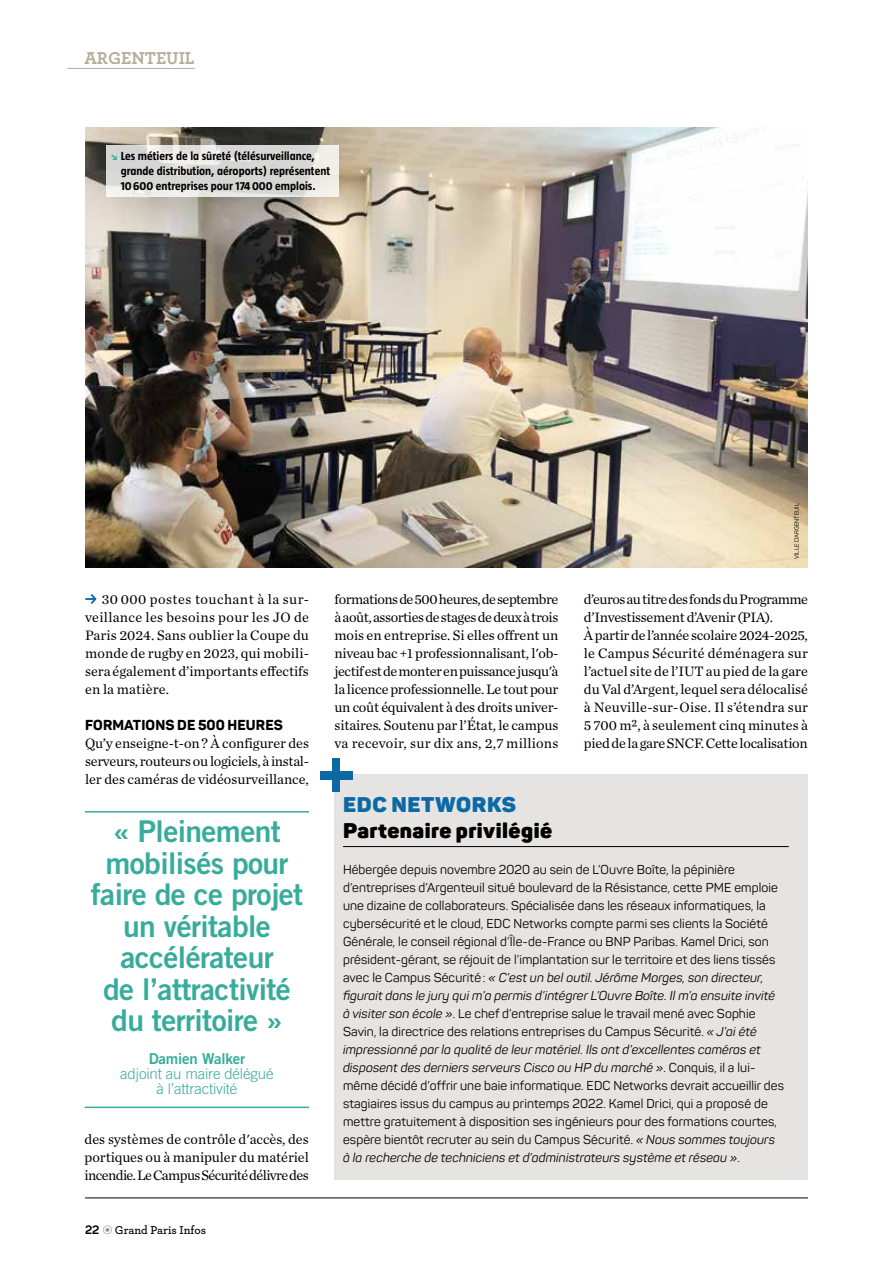
<style>
.page{position:relative;width:893px;height:1263px;background:#fff}
.page>*{position:absolute;margin:0;border:0;box-sizing:border-box;transform-origin:0 0}
.t1{font:30px/31.5px "Trade Gothic Bold Two";letter-spacing:-.02em;color:#38ac9c;text-align:center}
.t2{font:900 21px "Panton";letter-spacing:.02em;color:#000;scale:1.05 1}
.t3{font:900 21px "Panton";letter-spacing:.03em;color:#0c69a6;scale:1.05 1}
.t4{font:700 18px "Archer";color:#b2ae9a}
.t5{font:300 15px/15px "Trade Gothic";letter-spacing:-.01em;color:#38ac9c;text-align:center}
.t6{font:15px "Trade Gothic Bold Two";letter-spacing:-.01em;color:#38ac9c}
.t7{font:14.25px/18px "Chronicle Text G1";color:#000;text-align:justify}
.t8{font:800 14.25px "Panton";letter-spacing:.01em;color:#000}
.t9{font:12.75px/18px "Panton";letter-spacing:.01em;color:#000}
.t10{font:700 12px/15px "Taz";color:#000}
.t11{font:600 12px "Archer";color:#000}
.t12{font:6px "Panton";letter-spacing:.005em;color:#000}
.s1{font-family:"Klavika";color:#38ac9c}
.s2{font-family:"Panton";font-weight:700}
.s3{font-family:"Chronicle Text G1";font-weight:400;font-size:13.5px;color:#919291}
.s4{font-style:italic}
</style>
<div class="page">
<hr style="left:85px;top:1198px;width:723px;height:1px;background:#000">
<hr style="left:67px;top:68px;width:128px;height:1px;background:#b2ae9a">
<hr style="left:85px;top:811px;width:224px;height:1px;background:#38ac9c">
<hr style="left:85px;top:1106px;width:224px;height:2px;background:#38ac9c">
<div style="left:334px;top:775px;width:474px;height:405px;background:#e6e4e2"></div>
<div style="left:332px;top:759px;width:8px;height:33px;background:#0c69a6"></div>
<div style="left:321px;top:771px;width:32px;height:8px;background:#0c69a6"></div>
<hr style="left:343px;top:846px;width:446px;height:1px;background:#000">
<img style="left:85px;top:128px;width:723px;height:440px">
<svg style="left:106px;top:145px;width:232px;height:51px;background:#dedddb"></svg>
<svg style="left:85px;top:594px;width:12px;height:10px"></svg>
<h3 class="t4" style="left:84px;top:44px;width:112px">ARGENTEUIL</h3>
<p class="t10" style="left:121px;top:149px;width:211px;text-indent:-10px"><span class="s1">•</span> Les métiers de la sûreté (télésurveillance, grande distribution, aéroports) représentent<br>10600 entreprises pour 174000 emplois.</p>
<p class="t12" style="left:793px;top:559px;width:57px;rotate:-90deg">VILLE D’ARGENTEUIL</p>
<p class="t7" style="left:85px;top:589px;width:225px;text-indent:17px">30 000 postes touchant à la sur&shy;veillance les besoins pour les JO de Paris 2024. Sans oublier la Coupe du monde de rugby en 2023, qui mobili&shy;sera également d’importants effectifs en la matière.</p>
<p class="t8" style="left:85px;top:716px;width:199px">FORMATIONS DE 500 HEURES</p>
<p class="t7" style="left:85px;top:733px;width:225px">Qu’y enseigne-t-on ? À configurer des serveurs, routeurs ou logiciels, à instal&shy;ler des caméras de vidéosurveillance,</p>
<h1 class="t1" style="left:91px;top:815px;width:214px">« Pleinement mobilisés pour faire de ce projet un véritable accélérateur<br>de l’attractivité du territoire »</h1>
<p class="t6" style="left:149px;top:1049px;width:98px">Damien Walker</p>
<p class="t5" style="left:120px;top:1066px;width:155px">adjoint au maire délégué à l’attractivité</p>
<p class="t7" style="left:85px;top:1129px;width:226px">des systèmes de contrôle d'accès, des portiques ou à manipuler du matériel incendie. Le Campus Sécurité délivre des</p>
<p class="t11" style="left:85px;top:1221px;width:123px"><span class="s2">22</span> <span class="s3">•</span> Grand Paris Infos</p>
<p class="t7" style="left:334px;top:589px;width:225px">formations de 500heures, de septembre à août, assorties de stages de deux à trois mois en entreprise. Si elles offrent un niveau bac +1 professionnalisant, l'ob&shy;jectif est de monter en puissance jusqu'à la licence professionnelle. Le tout pour un coût équivalent à des droits univer&shy;sitaires. Soutenu par l’État, le campus va recevoir, sur dix ans, 2,7 millions</p>
<p class="t7" style="left:584px;top:589px;width:226px;text-align:left">d’euros au titre des fonds du Programme d’Investissement d’Avenir (PIA).<br>À partir de l’année scolaire 2024-2025, le Campus Sécurité déménagera sur l’actuel site de l’IUT au pied de la gare du Val d’Argent, lequel sera délocalisé à Neuville-sur-Oise. Il s’étendra sur 5 700 m², à seulement cinq minutes à pied de la gare SNCF. Cette localisation</p>
<h2 class="t3" style="left:343px;top:791px;width:166px">EDC NETWORKS</h2>
<h2 class="t2" style="left:343px;top:817px;width:201px">Partenaire privilégié</h2>
<p class="t9" style="left:343px;top:860px;width:443px">Hébergée depuis novembre 2020 au sein de L’Ouvre Boîte, la pépinière d’entreprises d’Argenteuil situé boulevard de la Résistance, cette PME emploie une dizaine de collaborateurs. Spécialisée dans les réseaux informatiques, la cybersécurité et le cloud, EDC Networks compte parmi ses clients la Société Générale, le conseil régional d’Île-de-France ou BNP Paribas. Kamel Drici, son président-gérant, se réjouit de l’implantation sur le territoire et des liens tissés avec le Campus Sécurité : <span class="s4">« C’est un bel outil. Jérôme Morges, son directeur, figurait dans le jury qui m’a permis d’intégrer L’Ouvre Boîte. Il m’a ensuite invité à visiter son école »</span>. Le chef d’entreprise salue le travail mené avec Sophie Savin, la directrice des relations entreprises du Campus Sécurité. <span class="s4">« J’ai été impressionné par la qualité de leur matériel. Ils ont d’excellentes caméras et disposent des derniers serveurs Cisco ou HP du marché »</span>. Conquis, il a lui&shy;même décidé d’offrir une baie informatique. EDC Networks devrait accueillir des stagiaires issus du campus au printemps 2022. Kamel Drici, qui a proposé de mettre gratuitement à disposition ses ingénieurs pour des formations courtes, espère bientôt recruter au sein du Campus Sécurité. <span class="s4">« Nous sommes toujours à la recherche de techniciens et d’administrateurs système et réseau »</span>.</p>
</div>
